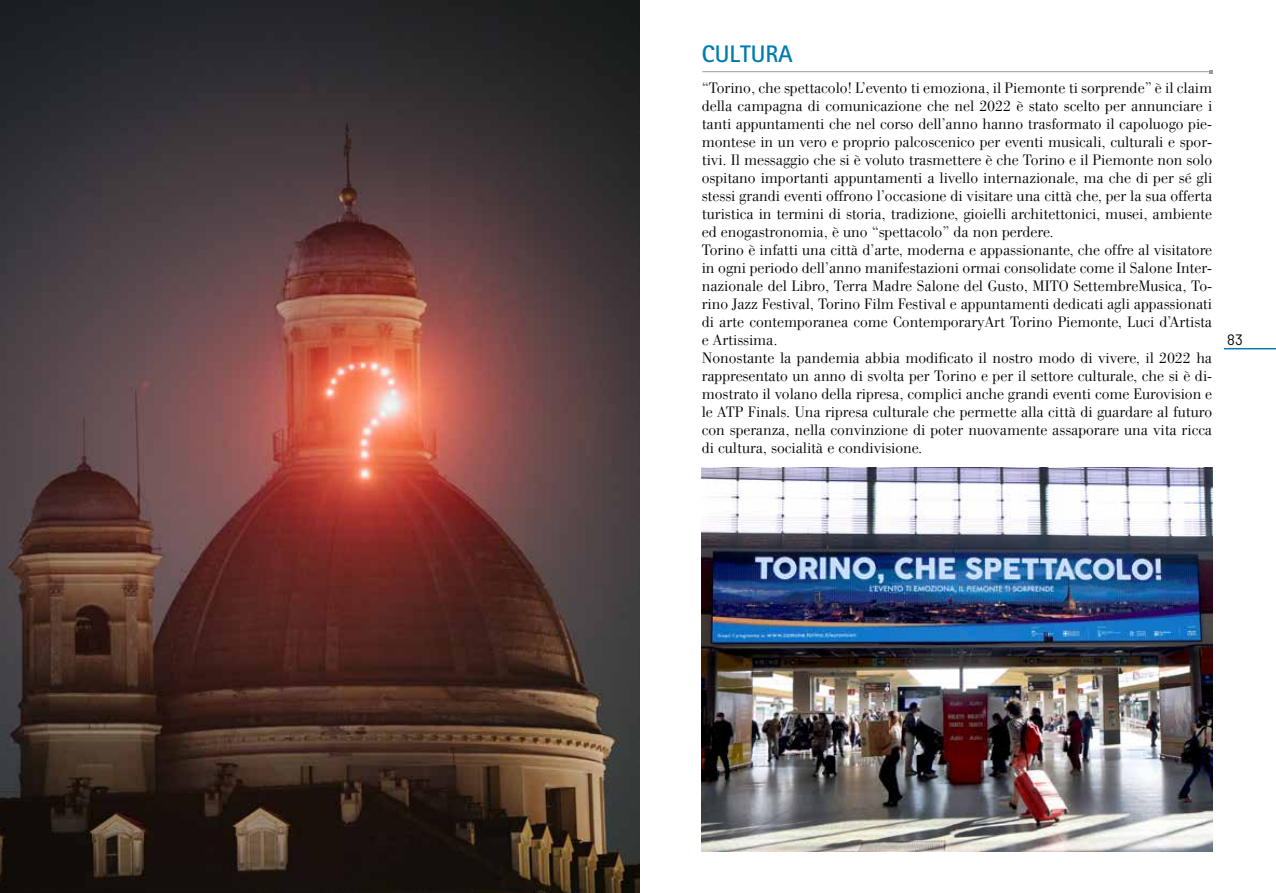
<style>
.page{position:relative;width:1276px;height:893px;background:#fff}
.page>*{position:absolute;margin:0;border:0;box-sizing:border-box;transform-origin:0 0}
.t1{font:700 24px "Rotis Sans Serif";color:#007cb0}
.t2{font:300 15px/18px "WTC Our Bodoni";color:#000}
.t3{font:15px "Barlow";color:#000}
</style>
<div class="page">
<hr style="left:1224px;top:348px;width:52px;height:1px;background:#007cb0">
<hr style="left:702px;top:71px;width:508px;height:1px;background:#999">
<img style="left:0;top:0;width:639px;height:893px">
<img style="left:702px;top:467px;width:510px;height:385px">
<h1 class="t1" style="left:702px;top:38px;width:93px">CULTURA</h1>
<p class="t2" style="left:702px;top:79px;width:512px">“Torino, che spettacolo! L’evento ti emoziona, il Piemonte ti sorprende” è il claim della campagna di comunicazione che nel 2022 è stato scelto per annunciare i tanti appuntamenti che nel corso dell’anno hanno trasformato il capoluogo pie&shy;montese in un vero e proprio palcoscenico per eventi musicali, culturali e spor&shy;tivi. Il messaggio che si è voluto trasmettere è che Torino e il Piemonte non solo ospitano importanti appuntamenti a livello internazionale, ma che di per sé gli stessi grandi eventi offrono l’occasione di visitare una città che, per la sua offerta turistica in termini di storia, tradizione, gioielli architettonici, musei, ambiente ed enogastronomia, è uno “spettacolo” da non perdere.<br>Torino è infatti una città d’arte, moderna e appassionante, che offre al visitatore in ogni periodo dell’anno manifestazioni ormai consolidate come il Salone Inter&shy;nazionale del Libro, Terra Madre Salone del Gusto, MITO SettembreMusica, To&shy;rino Jazz Festival, Torino Film Festival e appuntamenti dedicati agli appassionati di arte contemporanea come ContemporaryArt Torino Piemonte, Luci d’Artista e Artissima.<br>Nonostante la pandemia abbia modificato il nostro modo di vivere, il 2022 ha rappresentato un anno di svolta per Torino e per il settore culturale, che si è di&shy;mostrato il volano della ripresa, complici anche grandi eventi come Eurovision e le ATP Finals. Una ripresa culturale che permette alla città di guardare al futuro con speranza, nella convinzione di poter nuovamente assaporare una vita ricca di cultura, socialità e condivisione.</p>
<p class="t3" style="left:1227px;top:330px;width:17px">83</p>
</div>
